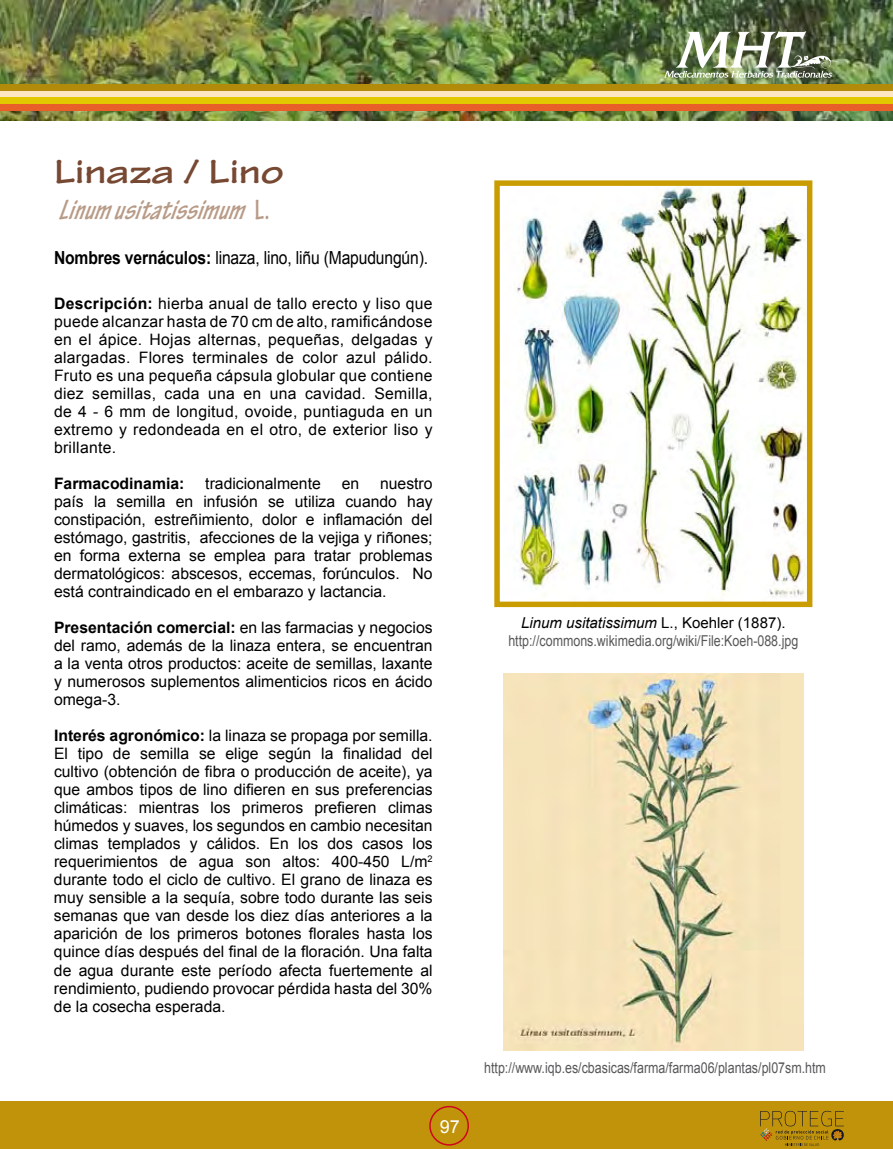
<style>
.page{position:relative;width:893px;height:1149px;background:#fff}
.page>*{position:absolute;margin:0;border:0;box-sizing:border-box;transform-origin:0 0}
.t1{font:700 expanded 36px "Tekton Pro";color:#774933}
.t2{font:italic 700 condensed 30px "Tekton Pro";color:#b89b87;scale:.9 1}
.t3{font:18px "Arial";letter-spacing:-.01em;color:#000;scale:.87 1}
.t4{font:18px "Arial";color:#fff}
.t5{font:15.75px/18px "Arial";color:#000;text-align:justify}
.t6{font:700 15.75px "Arial";color:#000}
.t7{font:15px/18px "Arial";color:#58585a;text-align:center;scale:.83 1}
.s1{font-style:normal}
.s2{font-weight:700}
.s3{font-style:italic;color:#000}
.s4{color:#000}
</style>
<div class="page">
<img style="left:0;top:0;width:893px;height:120px">
<div style="left:0;top:1100px;width:893px;height:48px;background:#c0930b"></div>
<img style="left:664px;top:31px;width:175px;height:47px">
<svg style="left:760px;top:1110px;width:84px;height:35px"></svg>
<div style="left:0;top:91px;width:893px;height:6px;background:#fee6c3"></div>
<div style="left:0;top:97px;width:893px;height:7px;background:#e1c800"></div>
<div style="left:0;top:104px;width:893px;height:7px;background:#e95f2a"></div>
<div style="left:0;top:84px;width:893px;height:7px;background:#b28b0a"></div>
<div style="left:429px;top:1105px;width:40px;height:40px;border:2px solid #cd071e;border-radius:50%"></div>
<img style="left:514px;top:186px;width:292px;height:411px">
<div style="left:494px;top:180px;width:318px;height:427px;border:5px solid #c99d01"></div>
<img style="left:503px;top:673px;width:300px;height:376px">
<h1 class="t1" style="left:54px;top:150px;width:232px">Linaza / Lino</h1>
<h2 class="t2" style="left:58px;top:192px;width:237px">Linumusitatissimum<span class="s1">L .</span></h2>
<p class="t3" style="left:54px;top:246px;width:431px"><span class="s2">Nombres vernáculos:</span> linaza, lino, liñu (Mapudungún).</p>
<p class="t5" style="left:54px;top:294px;width:380px"><span class="s2">Descripción:</span> hierba anual de tallo erecto y liso que puede alcanzar hasta de 70 cm de alto, ramificándose en el ápice. Hojas alternas, pequeñas, delgadas y alargadas. Flores terminales de color azul pálido.<br>Fruto es una pequeña cápsula globular que contiene diez semillas, cada una en una cavidad. Semilla, de 4 - 6 mm de longitud, ovoide, puntiaguda en un extremo y redondeada en el otro, de exterior liso y brillante.</p>
<p class="t6" style="left:54px;top:473px;width:132px">Farmacodinamia:</p>
<p class="t5" style="left:205px;top:474px;width:117px">tradicionalmente</p>
<p class="t5" style="left:342px;top:474px;width:19px">en</p>
<p class="t5" style="left:54px;top:474px;width:380px;text-indent:326px">nuestro país la semilla en infusión se utiliza cuando hay constipación, estreñimiento, dolor e inflamación del estómago, gastritis, afecciones de la vejiga y riñones; en forma externa se emplea para tratar problemas dermatológicos: abscesos, eccemas, forúnculos. No está contraindicado en el embarazo y lactancia.</p>
<p class="t5" style="left:54px;top:618px;width:380px"><span class="s2">Presentación comercial:</span> en las farmacias y negocios del ramo, además de la linaza entera, se encuentran a la venta otros productos: aceite de semillas, laxante y numerosos suplementos alimenticios ricos en ácido omega-3.</p>
<p class="t5" style="left:54px;top:726px;width:380px"><span class="s2">Interés agronómico:</span> la linaza se propaga por semilla.<br>El tipo de semilla se elige según la finalidad del cultivo (obtención de fibra o producción de aceite), ya que ambos tipos de lino difieren en sus preferencias climáticas: mientras los primeros prefieren climas húmedos y suaves, los segundos en cambio necesitan climas templados y cálidos. En los dos casos los requerimientos de agua son altos: 400-450 L/m<sup>2 </sup>durante todo el ciclo de cultivo. El grano de linaza es muy sensible a la sequía, sobre todo durante las seis semanas que van desde los diez días anteriores a la aparición de los primeros botones florales hasta los quince días después del final de la floración. Una falta de agua durante este período afecta fuertemente al rendimiento, pudiendo provocar pérdida hasta del 30% de la cosecha esperada.</p>
<p class="t4" style="left:440px;top:1114px;width:22px">97</p>
<p class="t7" style="left:508px;top:614px;width:351px"><span class="s3">Linum usitatissimum</span> <span class="s4">L., Koehler (1887). </span>http://commons.wikimedia.org/wiki/File:Koeh-088.jpg</p>
<p class="t7" style="left:484px;top:1058px;width:413px">http://www.iqb.es/cbasicas/farma/farma06/plantas/pl07sm.htm</p>
</div>
